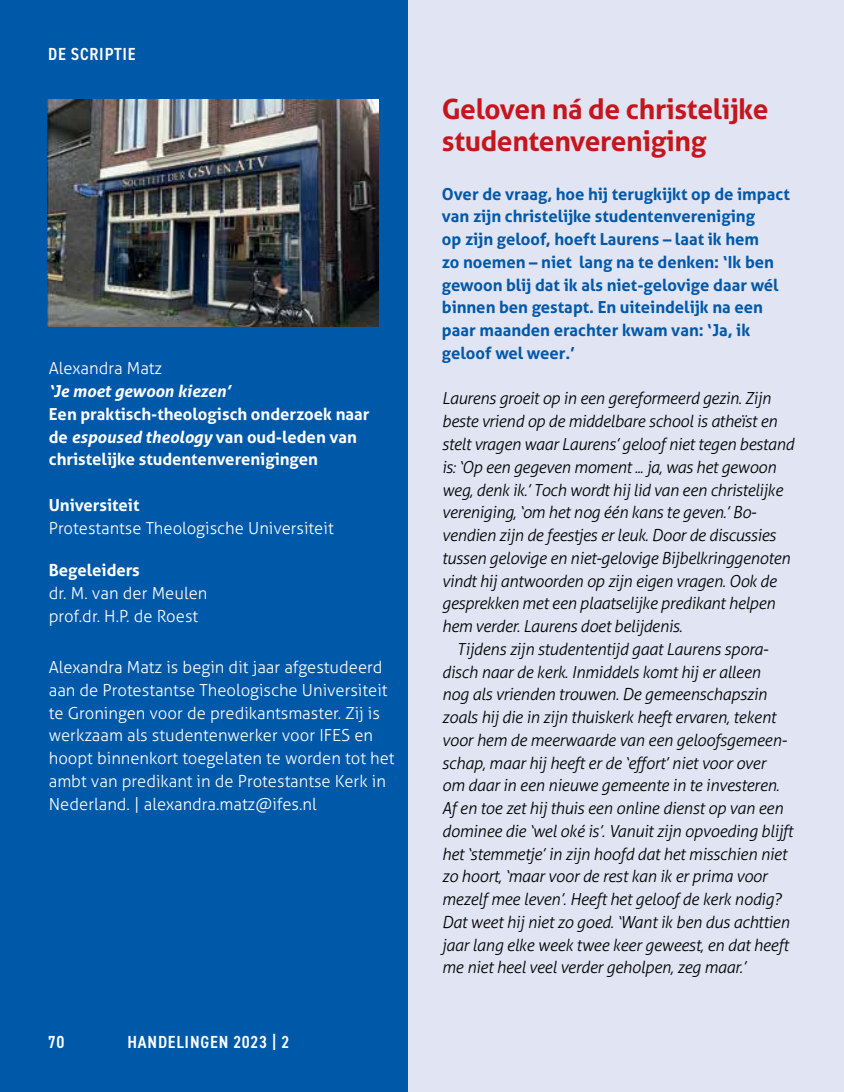
<style>
.page{position:relative;width:844px;height:1092px;background:#fff}
.page>*{position:absolute;margin:0;border:0;box-sizing:border-box;transform-origin:0 0}
.t1{font:700 28px/31.5px "Aller";letter-spacing:-.01em;color:#c4161c}
.t2{font:600 condensed 17.5px "DIN2014";letter-spacing:.045em;color:#fff}
.t3{font:italic 300 16.62px "Aller";letter-spacing:-.02em;color:#000}
.t4{font:300 16.62px/22.8px "Aller";color:#fff}
.t5{font:700 16.62px/22.8px "Aller";color:#0058a9}
.t6{font:700 16.62px/22.8px "Aller";color:#fff}
.t7{font:italic 700 16.62px "Aller";color:#fff}
.s1{font-style:italic}
</style>
<div class="page">
<div style="left:109px;top:0;width:734px;height:1091px;background:#e1e4f3"></div>
<div style="left:0;top:0;width:407px;height:1091px;background:#0058a9"></div>
<img style="left:48px;top:99px;width:331px;height:227px">
<p class="t2" style="left:48px;top:42px;width:89px">DE SCRIPTIE</p>
<p class="t4" style="left:49px;top:357px;width:115px">Alexandra Matz</p>
<p class="t7" style="left:49px;top:380px;width:183px">‘Je moet gewoon kiezen’</p>
<p class="t6" style="left:49px;top:402px;width:322px">Een praktisch-theologisch onderzoek naar de <span class="s1">espoused theology</span> van oud-leden van christelijke studentenverenigingen</p>
<p class="t6" style="left:49px;top:493px;width:92px">Universiteit</p>
<p class="t4" style="left:49px;top:516px;width:286px">Protestantse Theologische Universiteit</p>
<p class="t6" style="left:49px;top:558px;width:93px">Begeleiders</p>
<p class="t4" style="left:49px;top:581px;width:160px">dr. M. van der Meulen prof.dr. H.P. de Roest</p>
<p class="t4" style="left:49px;top:655px;width:347px">Alexandra Matz is begin dit jaar afgestudeerd aan de Protestantse Theologische Universiteit te Groningen voor de predikantsmaster. Zij is werkzaam als studentenwerker voor IFES en hoopt binnenkort toegelaten te worden tot het ambt van predikant in de Protestantse Kerk in Nederland. | alexandra.matz@ifes.nl</p>
<p class="t2" style="left:48px;top:1030px;width:18px">70</p>
<p class="t2" style="left:127px;top:1030px;width:163px">HANDELINGEN 2023 | 2</p>
<h1 class="t1" style="left:441px;top:93px;width:328px">Geloven ná de christelijke studentenvereniging</h1>
<p class="t5" style="left:441px;top:182px;width:349px">Over de vraag, hoe hij terugkijkt op de impact van zijn christelijke studentenvereniging<br>op zijn geloof, hoeft Laurens – laat ik hem<br>zo noemen – niet lang na te denken: ‘Ik ben gewoon blij dat ik als niet-gelovige daar wél binnen ben gestapt. En uiteindelijk na een paar maanden erachter kwam van: ‘Ja, ik geloof wel weer.’</p>
<p class="t3" style="left:441px;top:388px;width:330px">Laurens groeit op in een gereformeerd gezin. Zijn</p>
<p class="t3" style="left:441px;top:411px;width:337px">beste vriend op de middelbare school is atheïst en</p>
<p class="t3" style="left:441px;top:433px;width:354px">stelt vragen waar Laurens’ geloof niet tegen bestand</p>
<p class="t3" style="left:441px;top:456px;width:336px">is: ‘Op een gegeven moment ... ja, was het gewoon</p>
<p class="t3" style="left:441px;top:479px;width:342px">weg, denk ik.’ Toch wordt hij lid van een christelijke</p>
<p class="t3" style="left:441px;top:502px;width:316px">vereniging, ‘om het nog één kans te geven.’ Bo-</p>
<p class="t3" style="left:441px;top:524px;width:335px">vendien zijn de feestjes er leuk. Door de discussies</p>
<p class="t3" style="left:441px;top:547px;width:350px">tussen gelovige en niet-gelovige Bijbelkringgenoten</p>
<p class="t3" style="left:441px;top:570px;width:336px">vindt hij antwoorden op zijn eigen vragen. Ook de</p>
<p class="t3" style="left:441px;top:593px;width:335px">gesprekken met een plaatselijke predikant helpen</p>
<p class="t3" style="left:441px;top:615px;width:242px">hem verder. Laurens doet belijdenis.</p>
<p class="t3" style="left:456px;top:638px;width:313px">Tijdens zijn studententijd gaat Laurens spora-</p>
<p class="t3" style="left:441px;top:661px;width:320px">disch naar de kerk. Inmiddels komt hij er alleen</p>
<p class="t3" style="left:441px;top:684px;width:326px">nog als vrienden trouwen. De gemeenschapszin</p>
<p class="t3" style="left:441px;top:706px;width:335px">zoals hij die in zijn thuiskerk heeft ervaren, tekent</p>
<p class="t3" style="left:441px;top:729px;width:347px">voor hem de meerwaarde van een geloofsgemeen-</p>
<p class="t3" style="left:441px;top:752px;width:325px">schap, maar hij heeft er de ‘effort’ niet voor over</p>
<p class="t3" style="left:441px;top:775px;width:339px">om daar in een nieuwe gemeente in te investeren.</p>
<p class="t3" style="left:441px;top:797px;width:343px">Af en toe zet hij thuis een online dienst op van een</p>
<p class="t3" style="left:441px;top:820px;width:352px">dominee die ‘wel oké is’. Vanuit zijn opvoeding blijft</p>
<p class="t3" style="left:441px;top:843px;width:346px">het ‘stemmetje’ in zijn hoofd dat het misschien niet</p>
<p class="t3" style="left:441px;top:865px;width:327px">zo hoort, ‘maar voor de rest kan ik er prima voor</p>
<p class="t3" style="left:441px;top:888px;width:341px">mezelf mee leven’. Heeft het geloof de kerk nodig?</p>
<p class="t3" style="left:441px;top:911px;width:349px">Dat weet hij niet zo goed. ‘Want ik ben dus achttien</p>
<p class="t3" style="left:441px;top:934px;width:348px">jaar lang elke week twee keer geweest, en dat heeft</p>
<p class="t3" style="left:441px;top:956px;width:305px">me niet heel veel verder geholpen, zeg maar.’</p>
</div>
